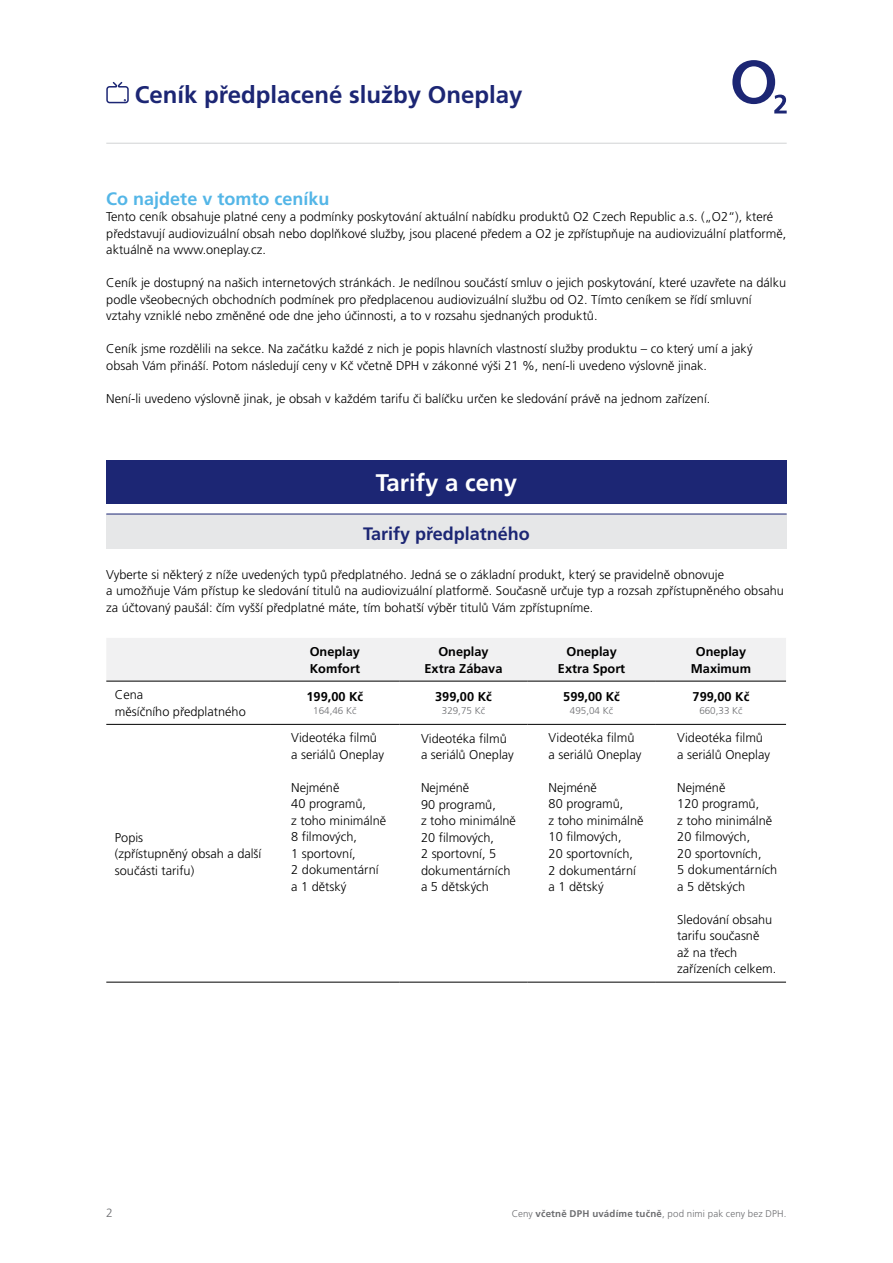
<style>
.page{position:relative;width:893px;height:1263px;background:#fff}
.page>*{position:absolute;margin:0;border:0;box-sizing:border-box;transform-origin:0 0}
.t1{font:700 24px "Frutiger CE";color:#1c2674}
.t2{font:700 24px "Frutiger CE";color:#fff}
.t3{font:700 18px "Frutiger CE";color:#54b6e7}
.t4{font:700 18px "Frutiger CE";color:#1c2674}
.t5{font:300 12.75px/16.5px "Frutiger CE";color:#000}
.t6{font:700 12.75px/16.5px "Frutiger CE";color:#000;text-align:center}
.t7{font:300 12px "Frutiger CE";color:#6d6e71}
.t8{font:300 9.9px "Frutiger CE";color:#6d6e71}
.t9{font:300 9.75px "Frutiger CE";letter-spacing:.01em;color:#6d6e71}
.s1{font-weight:700}
</style>
<div class="page">
<svg style="left:732px;top:60px;width:55px;height:53px"></svg>
<hr style="left:106px;top:143px;width:681px;height:1px;background:#d1d3d4">
<svg style="left:106px;top:81px;width:23px;height:23px"></svg>
<div style="left:106px;top:514px;width:681px;height:35px;background:#e6e7e8"></div>
<hr style="left:106px;top:514px;width:681px;height:1px;background:#1c2674">
<div style="left:106px;top:638px;width:680px;height:43px;background:#f1f1f2"></div>
<hr style="left:106px;top:681px;width:164px;height:1px;background:#000">
<hr style="left:270px;top:681px;width:130px;height:1px;background:#000">
<hr style="left:400px;top:681px;width:127px;height:1px;background:#000">
<hr style="left:527px;top:681px;width:129px;height:1px;background:#000">
<hr style="left:656px;top:681px;width:130px;height:1px;background:#000">
<hr style="left:106px;top:724px;width:164px;height:1px;background:#000">
<hr style="left:270px;top:724px;width:130px;height:1px;background:#000">
<hr style="left:400px;top:724px;width:127px;height:1px;background:#000">
<hr style="left:527px;top:724px;width:129px;height:1px;background:#000">
<hr style="left:656px;top:724px;width:130px;height:1px;background:#000">
<hr style="left:106px;top:982px;width:164px;height:1px;background:#000">
<hr style="left:270px;top:982px;width:130px;height:1px;background:#000">
<hr style="left:400px;top:982px;width:127px;height:1px;background:#000">
<hr style="left:527px;top:982px;width:129px;height:1px;background:#000">
<hr style="left:656px;top:982px;width:130px;height:1px;background:#000">
<div style="left:106px;top:460px;width:681px;height:44px;background:#1c2674"></div>
<h1 class="t1" style="left:135px;top:81px;width:389px">Ceník předplacené služby Oneplay</h1>
<h2 class="t3" style="left:106px;top:188px;width:225px">Co najdete v tomto ceníku</h2>
<p class="t5" style="left:106px;top:209px;width:681px">Tento ceník obsahuje platné ceny a podmínky poskytování aktuální nabídku produktů O2 Czech Republic a.s. („O2“), které představují audiovizuální obsah nebo doplňkové služby, jsou placené předem a O2 je zpřístupňuje na audiovizuální platformě, aktuálně na www.oneplay.cz.</p>
<p class="t5" style="left:106px;top:275px;width:681px">Ceník je dostupný na našich internetových stránkách. Je nedílnou součástí smluv o jejich poskytování, které uzavřete na dálku podle všeobecných obchodních podmínek pro předplacenou audiovizuální službu od O2. Tímto ceníkem se řídí smluvní vztahy vzniklé nebo změněné ode dne jeho účinnosti, a to v rozsahu sjednaných produktů.</p>
<p class="t5" style="left:106px;top:341px;width:648px">Ceník jsme rozdělili na sekce. Na začátku každé z nich je popis hlavních vlastností služby produktu – co který umí a jaký obsah Vám přináší. Potom následují ceny v Kč včetně DPH v zákonné výši 21 %, není-li uvedeno výslovně jinak.</p>
<p class="t5" style="left:106px;top:390px;width:606px">Není-li uvedeno výslovně jinak, je obsah v každém tarifu či balíčku určen ke sledování právě na jednom zařízení.</p>
<h1 class="t2" style="left:376px;top:469px;width:143px">Tarify a ceny</h1>
<h2 class="t4" style="left:363px;top:524px;width:168px">Tarify předplatného</h2>
<p class="t5" style="left:106px;top:566px;width:679px">Vyberte si některý z níže uvedených typů předplatného. Jedná se o základní produkt, který se pravidelně obnovuje<br>a umožňuje Vám přístup ke sledování titulů na audiovizuální platformě. Současně určuje typ a rozsah zpřístupněného obsahu za účtovaný paušál: čím vyšší předplatné máte, tím bohatší výběr titulů Vám zpřístupníme.</p>
<p class="t6" style="left:310px;top:643px;width:52px;text-align:left">Oneplay<br>Komfort</p>
<p class="t6" style="left:424px;top:643px;width:79px">Oneplay<br>Extra Zábava</p>
<p class="t6" style="left:558px;top:643px;width:69px">Oneplay<br>Extra Sport</p>
<p class="t6" style="left:691px;top:643px;width:62px">Oneplay<br>Maximum</p>
<p class="t5" style="left:115px;top:686px;width:132px">Cena<br>měsíčního předplatného</p>
<p class="t6" style="left:306px;top:688px;width:58px">199,00 Kč</p>
<p class="t6" style="left:435px;top:688px;width:58px">399,00 Kč</p>
<p class="t8" style="left:442px;top:705px;width:45px">329,75 Kč</p>
<p class="t6" style="left:563px;top:688px;width:58px">599,00 Kč</p>
<p class="t8" style="left:570px;top:705px;width:45px">495,04 Kč</p>
<p class="t6" style="left:693px;top:688px;width:58px">799,00 Kč</p>
<p class="t8" style="left:699px;top:705px;width:45px">660,33 Kč</p>
<p class="t8" style="left:313px;top:705px;width:45px">164,46 Kč</p>
<p class="t5" style="left:115px;top:829px;width:148px">Popis<br>(zpřístupněný obsah a další součásti tarifu)</p>
<p class="t5" style="left:291px;top:730px;width:94px">Videotéka filmů a seriálů Oneplay</p>
<p class="t5" style="left:291px;top:779px;width:96px">Nejméně<br>40 programů,<br>z toho minimálně<br>8 filmových,<br>1 sportovní,<br>2 dokumentární a 1 dětský</p>
<p class="t5" style="left:421px;top:730px;width:94px">Videotéka filmů a seriálů Oneplay</p>
<p class="t5" style="left:421px;top:779px;width:96px">Nejméně<br>90 programů,<br>z toho minimálně<br>20 filmových,<br>2 sportovní, 5 dokumentárních a 5 dětských</p>
<p class="t5" style="left:549px;top:730px;width:94px">Videotéka filmů a seriálů Oneplay</p>
<p class="t5" style="left:549px;top:779px;width:96px">Nejméně<br>80 programů,<br>z toho minimálně<br>10 filmových,<br>20 sportovních,<br>2 dokumentární a 1 dětský</p>
<p class="t5" style="left:677px;top:730px;width:94px">Videotéka filmů a seriálů Oneplay</p>
<p class="t5" style="left:677px;top:779px;width:102px">Nejméně<br>120 programů,<br>z toho minimálně<br>20 filmových,<br>20 sportovních,<br>5 dokumentárních a 5 dětských</p>
<p class="t5" style="left:677px;top:911px;width:101px">Sledování obsahu tarifu současně<br>až na třech zařízeních celkem.</p>
<p class="t7" style="left:106px;top:1206px;width:8px">2</p>
<p class="t9" style="left:512px;top:1208px;width:276px">Ceny <span class="s1">včetně DPH uvádíme tučně</span>, pod nimi pak ceny bez DPH.</p>
</div>
